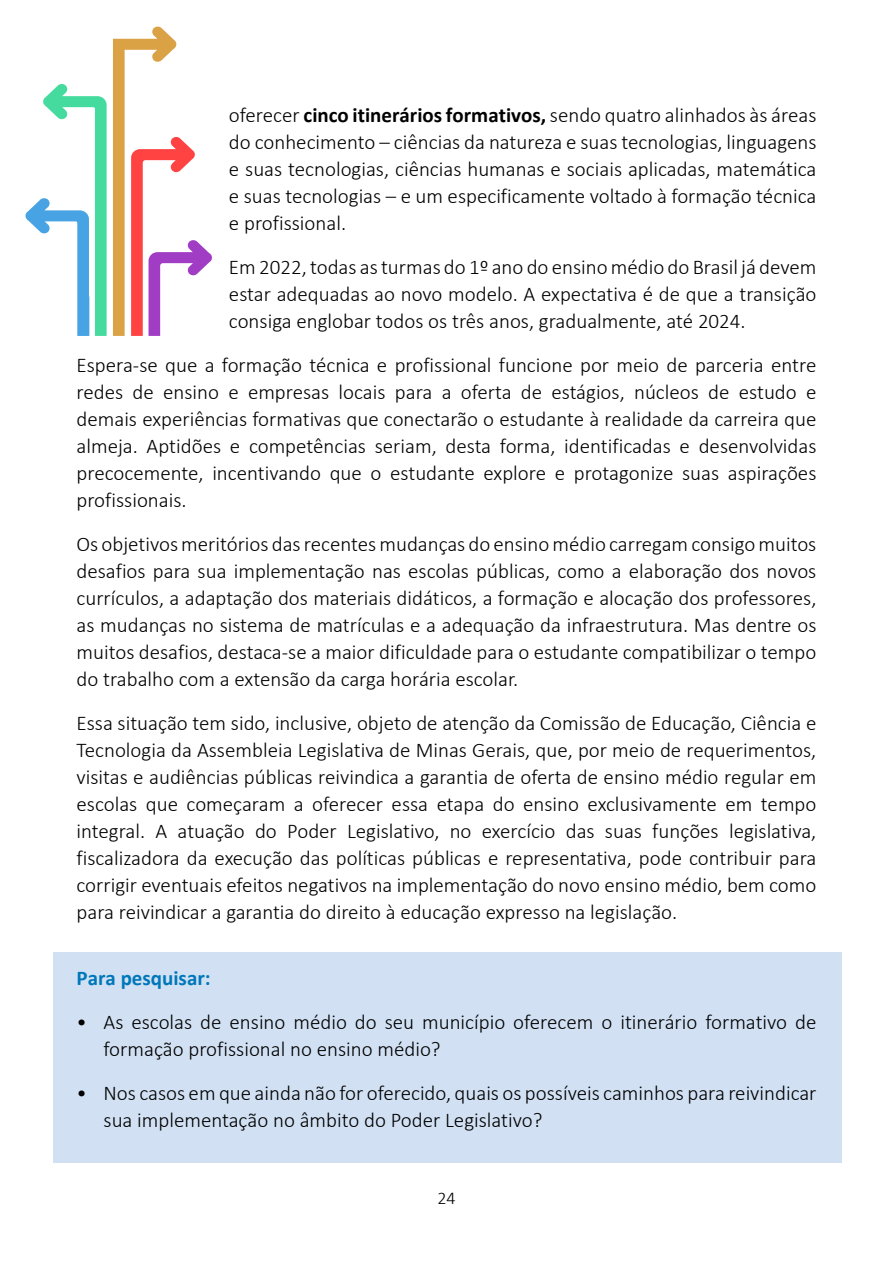
<style>
.page{position:relative;width:893px;height:1263px;background:#fff}
.page>*{position:absolute;margin:0;border:0;box-sizing:border-box;transform-origin:0 0}
.t1{font:300 21px/27px "Calibri";color:#000;text-align:justify}
.t2{font:700 21px "Calibri";color:#0077ba}
.t3{font:300 18px "Calibri";color:#000}
.s1{font-weight:700}
</style>
<div class="page">
<div style="left:53px;top:952px;width:788px;height:211px;background:#d1e1f3"></div>
<svg style="left:26px;top:84px;width:81px;height:252px"></svg>
<svg style="left:113px;top:26px;width:99px;height:310px"></svg>
<p class="t1" style="left:229px;top:101px;width:589px">oferecer <span class="s1">cinco itinerários formativos,</span> sendo quatro alinhados às áreas do conhecimento – ciências da natureza e suas tecnologias, linguagens e suas tecnologias, ciências humanas e sociais aplicadas, matemática e suas tecnologias – e um especificamente voltado à formação técnica e profissional.</p>
<p class="t1" style="left:229px;top:253px;width:589px">Em 2022, todas as turmas do 1º ano do ensino médio do Brasil já devem estar adequadas ao novo modelo. A expectativa é de que a transição consiga englobar todos os três anos, gradualmente, até 2024.</p>
<p class="t1" style="left:77px;top:351px;width:741px">Espera-se que a formação técnica e profissional funcione por meio de parceria entre redes de ensino e empresas locais para a oferta de estágios, núcleos de estudo e demais experiências formativas que conectarão o estudante à realidade da carreira que almeja. Aptidões e competências seriam, desta forma, identificadas e desenvolvidas precocemente, incentivando que o estudante explore e protagonize suas aspirações profissionais.</p>
<p class="t1" style="left:77px;top:530px;width:741px">Os objetivos meritórios das recentes mudanças do ensino médio carregam consigo muitos desafios para sua implementação nas escolas públicas, como a elaboração dos novos currículos, a adaptação dos materiais didáticos, a formação e alocação dos professores, as mudanças no sistema de matrículas e a adequação da infraestrutura. Mas dentre os muitos desafios, destaca-se a maior dificuldade para o estudante compatibilizar o tempo do trabalho com a extensão da carga horária escolar.</p>
<p class="t1" style="left:77px;top:710px;width:741px">Essa situação tem sido, inclusive, objeto de atenção da Comissão de Educação, Ciência e Tecnologia da Assembleia Legislativa de Minas Gerais, que, por meio de requerimentos, visitas e audiências públicas reivindica a garantia de oferta de ensino médio regular em escolas que começaram a oferecer essa etapa do ensino exclusivamente em tempo integral. A atuação do Poder Legislativo, no exercício das suas funções legislativa, fiscalizadora da execução das políticas públicas e representativa, pode contribuir para corrigir eventuais efeitos negativos na implementação do novo ensino médio, bem como para reivindicar a garantia do direito à educação expresso na legislação.</p>
<p class="t2" style="left:77px;top:963px;width:136px">Para pesquisar:</p>
<p class="t1" style="left:104px;top:1008px;width:714px;text-indent:-27px">• As escolas de ensino médio do seu município oferecem o itinerário formativo de formação profissional no ensino médio?</p>
<p class="t1" style="left:104px;top:1079px;width:714px;text-indent:-27px">• Nos casos em que ainda não for oferecido, quais os possíveis caminhos para reivindicar sua implementação no âmbito do Poder Legislativo?</p>
<p class="t3" style="left:437px;top:1187px;width:20px">24</p>
</div>
